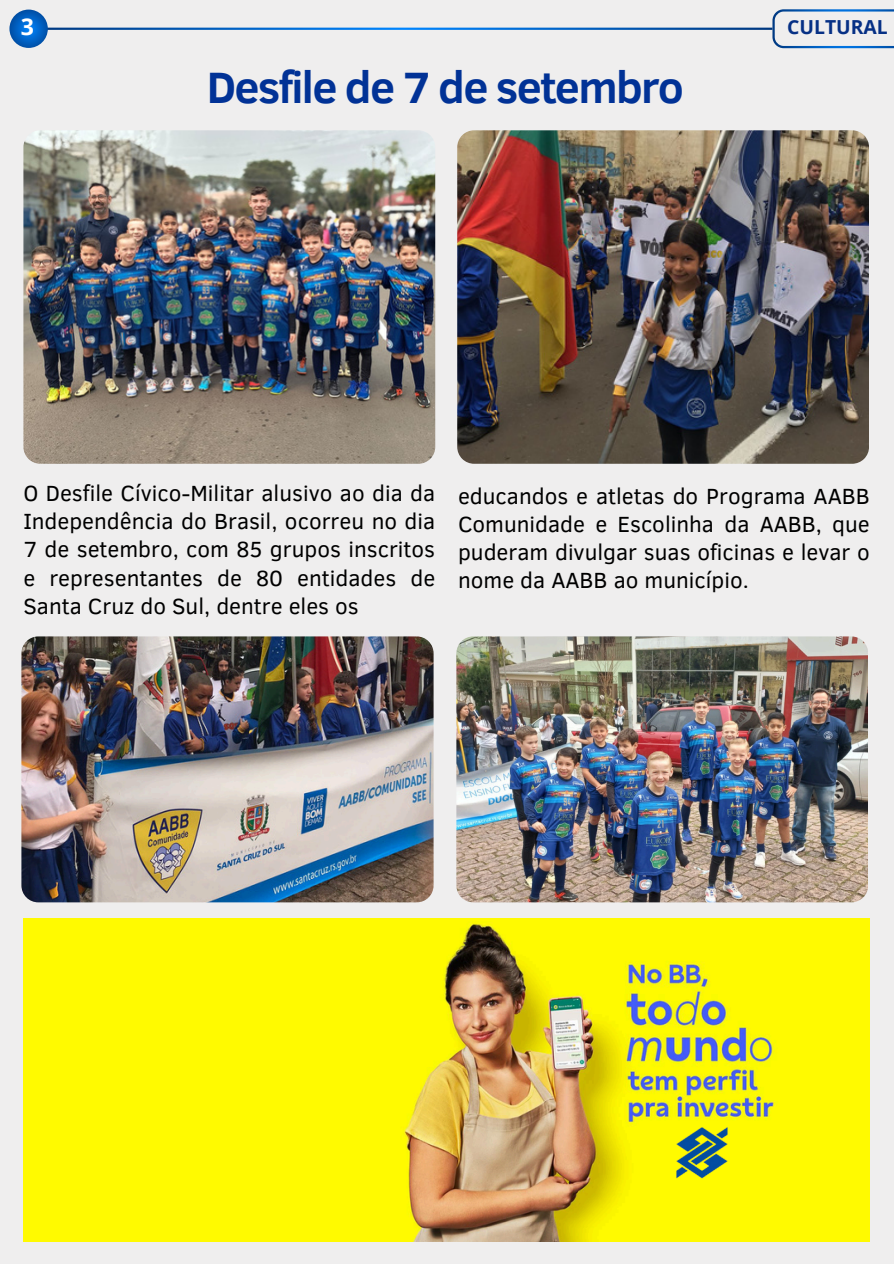
<style>
.page{position:relative;width:894px;height:1264px;background:#fff}
.page>*{position:absolute;margin:0;border:0;box-sizing:border-box;transform-origin:0 0}
.t1{font:700 45px "Clear Sans";letter-spacing:-.035em;color:#013296}
.t2{font:700 23.1px "Open Sans";color:#fff}
.t3{font:22.5px/28.2px "Clear Sans";color:#000;text-align:justify}
.t4{font:700 19.35px "Open Sans";color:#063085}
</style>
<div class="page">
<div style="left:0;top:0;width:893px;height:1263px;background:#efeeee"></div>
<svg style="left:772px;top:9px;width:121px;height:39px"></svg>
<hr style="left:34px;top:28px;width:738px;height:2px;background:#fff">
<svg style="left:9px;top:10px;width:39px;height:38px"></svg>
<img style="left:23px;top:130px;width:412px;height:334px">
<img style="left:21px;top:636px;width:412px;height:266px;border-radius:17px">
<img style="left:456px;top:636px;width:411px;height:266px;border-radius:17px">
<img style="left:457px;top:130px;width:411px;height:334px">
<img style="left:23px;top:918px;width:846px;height:323px">
<img style="left:673px;top:1124px;width:57px;height:57px">
<p class="t2" style="left:21px;top:11px;width:15px">3</p>
<p class="t4" style="left:787px;top:14px;width:102px">CULTURAL</p>
<p class="t1" style="left:207px;top:54px;width:478px">Desfile de 7 de setembro</p>
<h2 class="t3" style="left:23px;top:478px;width:413px">O Desfile Cívico-Militar alusivo ao dia da Independência do Brasil, ocorreu no dia 7 de setembro, com 85 grupos inscritos e representantes de 80 entidades de Santa Cruz do Sul, dentre eles os</h2>
<p class="t3" style="left:458px;top:480px;width:413px">educandos e atletas do Programa AABB Comunidade e Escolinha da AABB, que puderam divulgar suas oficinas e levar o nome da AABB ao município.</p>
</div>
